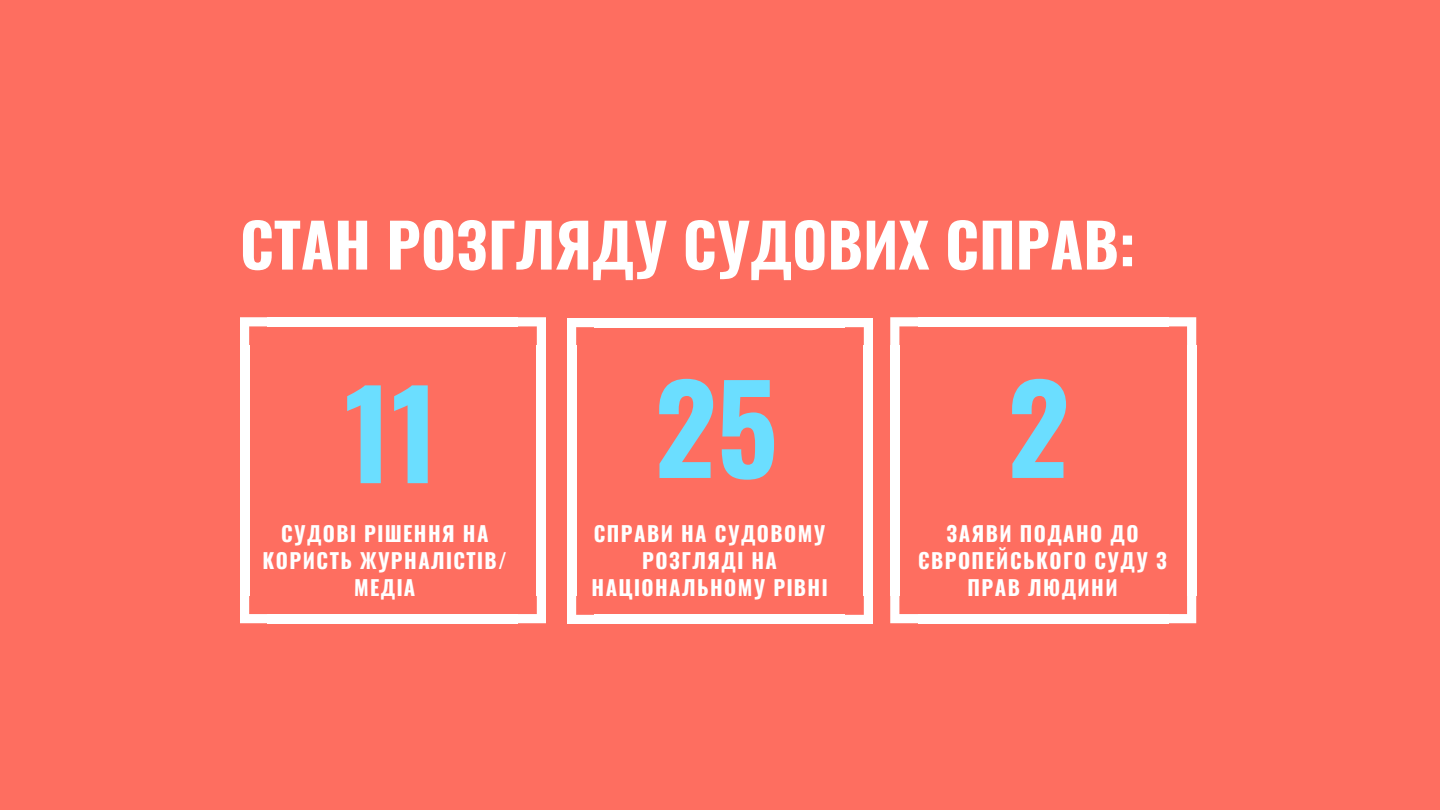
<style>
.page{position:relative;width:1440px;height:810px;background:#fe6e60}
.page>*{position:absolute;margin:0;border:0;box-sizing:border-box;transform-origin:0 0}
.t1{font:700 120.8px "Oswald";color:#6bdeff}
.t2{font:700 120.7px "Oswald";color:#6bdeff}
.t3{font:700 60.4px "Oswald";color:#fff}
.t4{font:700 20.8px/27px "Oswald";letter-spacing:.07em;color:#fff;text-align:center}
</style>
<div class="page">
<div style="left:537px;top:345px;width:9px;height:251px;background:#fff"></div>
<div style="left:240px;top:345px;width:9px;height:251px;background:#fff"></div>
<div style="left:268px;top:317px;width:250px;height:9px;background:#fff"></div>
<div style="left:268px;top:614px;width:250px;height:9px;background:#fff"></div>
<svg style="left:518px;top:317px;width:28px;height:28px"></svg>
<svg style="left:240px;top:317px;width:28px;height:28px"></svg>
<svg style="left:518px;top:595px;width:28px;height:28px"></svg>
<svg style="left:240px;top:595px;width:28px;height:28px"></svg>
<div style="left:864px;top:346px;width:9px;height:250px;background:#fff"></div>
<div style="left:567px;top:346px;width:9px;height:250px;background:#fff"></div>
<div style="left:595px;top:318px;width:250px;height:9px;background:#fff"></div>
<div style="left:595px;top:615px;width:250px;height:9px;background:#fff"></div>
<svg style="left:845px;top:318px;width:28px;height:28px"></svg>
<svg style="left:567px;top:318px;width:28px;height:28px"></svg>
<svg style="left:845px;top:596px;width:28px;height:28px"></svg>
<svg style="left:567px;top:596px;width:28px;height:28px"></svg>
<div style="left:1187px;top:345px;width:9px;height:251px;background:#fff"></div>
<div style="left:890px;top:345px;width:9px;height:251px;background:#fff"></div>
<div style="left:918px;top:317px;width:251px;height:9px;background:#fff"></div>
<div style="left:918px;top:614px;width:251px;height:9px;background:#fff"></div>
<svg style="left:1168px;top:317px;width:28px;height:28px"></svg>
<svg style="left:890px;top:317px;width:28px;height:28px"></svg>
<svg style="left:1169px;top:596px;width:27px;height:27px"></svg>
<svg style="left:890px;top:595px;width:28px;height:28px"></svg>
<h3 class="t3" style="left:240px;top:198px;width:897px">СТАН РОЗГЛЯДУ СУДОВИХ СПРАВ:</h3>
<h1 class="t1" style="left:345px;top:339px;width:95px">11</h1>
<h2 class="t2" style="left:655px;top:334px;width:125px">25</h2>
<p class="t4" style="left:263px;top:519px;width:246px">СУДОВІ РІШЕННЯ НА<br>КОРИСТЬ ЖУРНАЛІСТІВ/<br>МЕДІА</p>
<p class="t4" style="left:592px;top:519px;width:237px">СПРАВИ НА СУДОВОМУ<br>РОЗГЛЯДІ НА<br>НАЦІОНАЛЬНОМУ РІВНІ</p>
<h2 class="t2" style="left:1007px;top:334px;width:64px">2</h2>
<p class="t4" style="left:918px;top:519px;width:250px">ЗАЯВИ ПОДАНО ДО<br>ЄВРОПЕЙСЬКОГО СУДУ З<br>ПРАВ ЛЮДИНИ</p>
</div>
